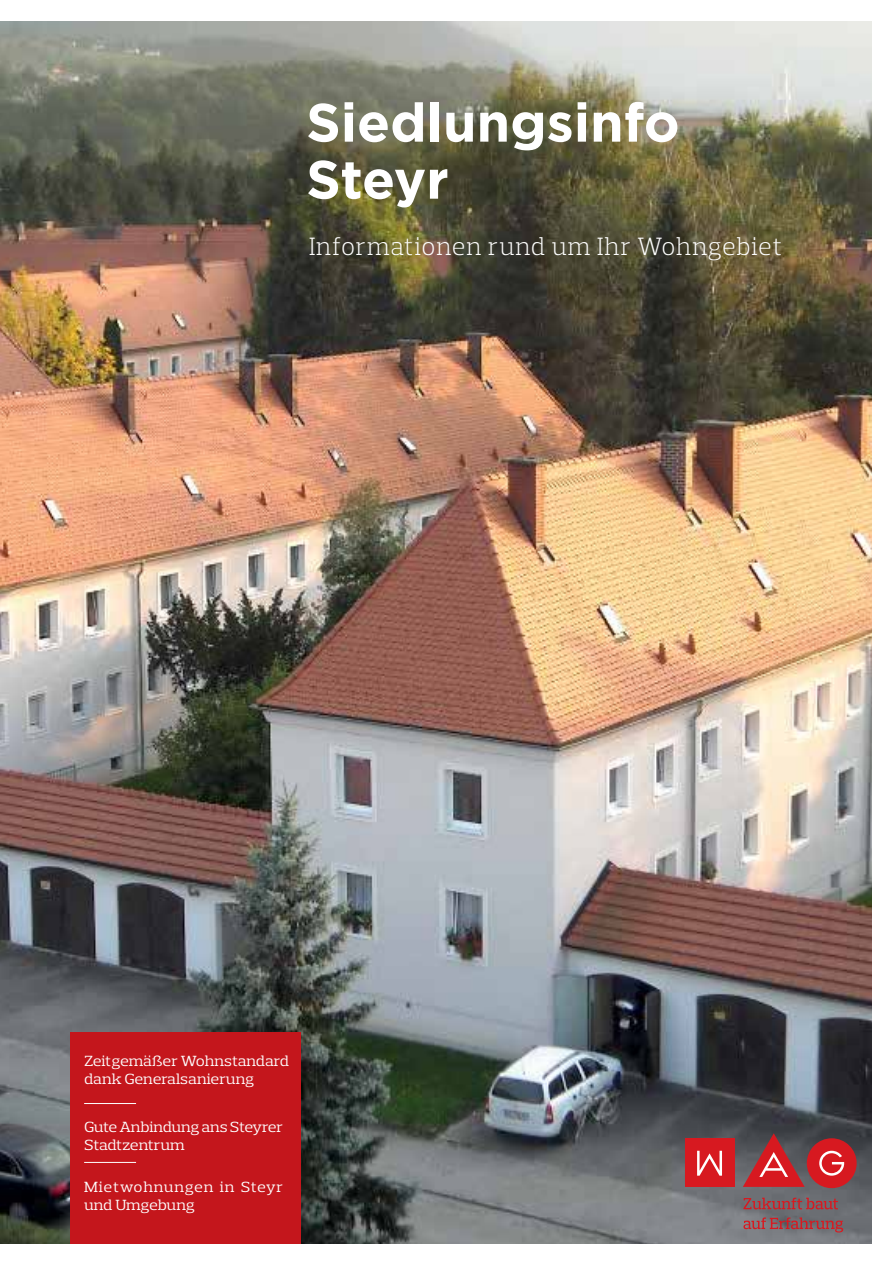
<style>
.page{position:relative;width:893px;height:1263px;background:#fff}
.page>*{position:absolute;margin:0;border:0;box-sizing:border-box;transform-origin:0 0}
.t1{font:700 54px/57px "Gotham";color:#fff}
.t2{font:300 25.5px "Prelo Slab";letter-spacing:.03em;color:#fff}
.t3{font:15px/18px "Prelo Slab";letter-spacing:-.005em;color:#fff;scale:1.1 1}
.t4{font:15px/18px "Prelo Slab";letter-spacing:.02em;color:#fff;scale:1.1 1}
</style>
<div class="page">
<img style="left:0;top:21px;width:872px;height:1223px">
<div style="left:70px;top:1032px;width:230px;height:212px;background:#c4161c"></div>
<div style="left:685px;top:1138px;width:49px;height:49px;background:#d71920"></div>
<svg style="left:697px;top:1151px;width:25px;height:25px"></svg>
<svg style="left:743px;top:1133px;width:62px;height:54px;background:#954248"></svg>
<div style="left:807px;top:1138px;width:50px;height:50px;background:#d71920;border-radius:50%"></div>
<svg style="left:819px;top:1151px;width:25px;height:25px"></svg>
<svg style="left:743px;top:1198px;width:95px;height:11px"></svg>
<svg style="left:743px;top:1217px;width:100px;height:15px"></svg>
<hr style="left:84px;top:1103px;width:52px;height:1px;background:#fff">
<hr style="left:84px;top:1162px;width:52px;height:1px;background:#fff">
<h1 class="t1" style="left:306px;top:93px;width:375px">Siedlungsinfo<br>Steyr</h1>
<h2 class="t2" style="left:309px;top:231px;width:475px">Informationen rund um Ihr Wohngebiet</h2>
<p class="t3" style="left:84px;top:1052px;width:188px">Zeitgemäßer Wohnstandard dank Generalsanierung</p>
<p class="t3" style="left:84px;top:1118px;width:182px">Gute Anbindung ans Steyrer<br>Stadtzentrum</p>
<p class="t4" style="left:84px;top:1178px;width:182px">Mietwohnungen in Steyr und Umgebung</p>
</div>
